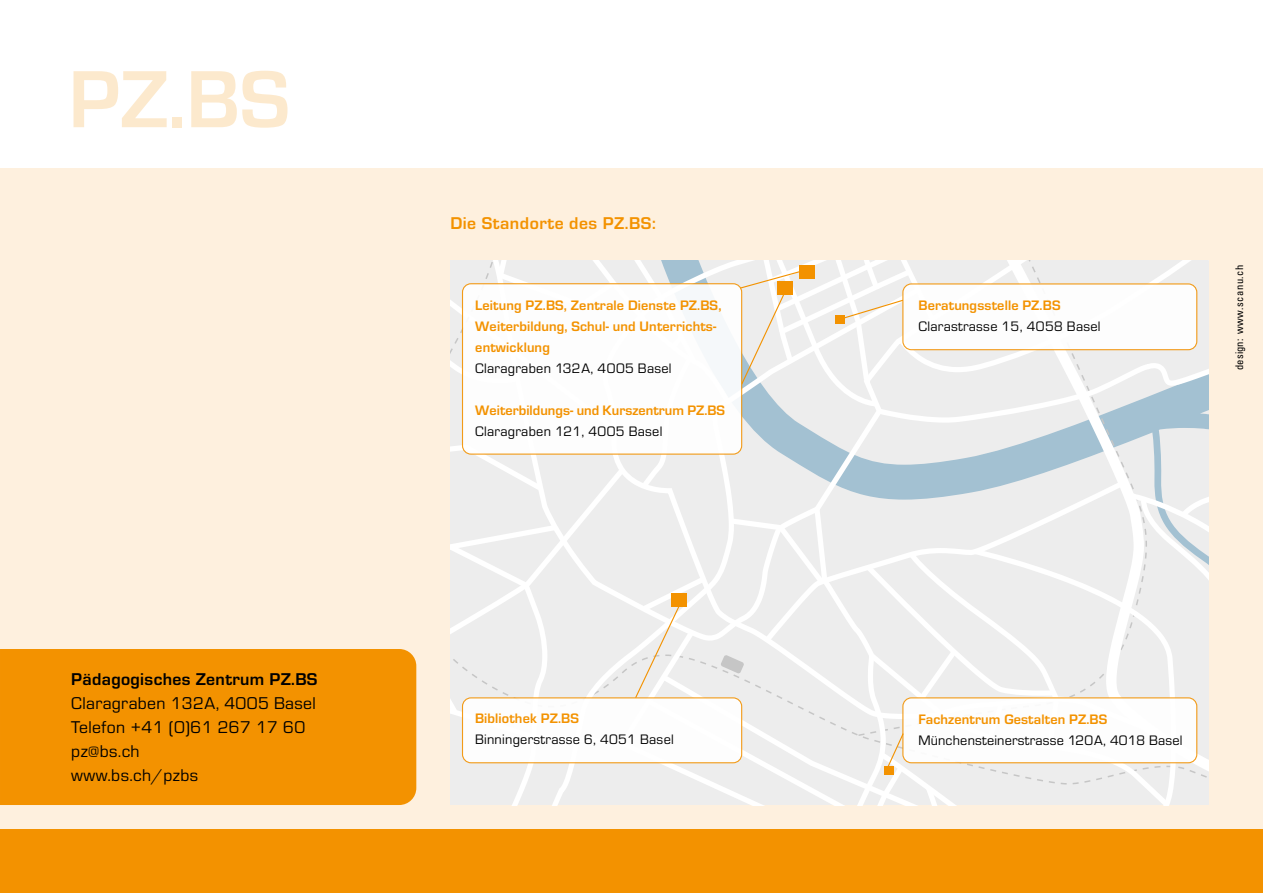
<style>
.page{position:relative;width:1263px;height:893px;background:#fff}
.page>*{position:absolute;margin:0;border:0;box-sizing:border-box;transform-origin:0 0}
.t1{font:17.7px/24px "Eurostile";letter-spacing:.02em;color:#000}
.t2{font:700 17.7px "Eurostile";letter-spacing:.02em;color:#000}
.t3{font:700 17.7px "Eurostile";letter-spacing:.03em;color:#f39200}
.t4{font:700 14.25px/21px "Eurostile";letter-spacing:.01em;color:#f39200}
.t5{font:14.25px "Eurostile";letter-spacing:.02em;color:#000}
.t6{font:condensed 10.65px "Univers LT Pro";letter-spacing:.05em;color:#000}
</style>
<div class="page">
<div style="left:0;top:168px;width:1263px;height:661px;background:#fef0de"></div>
<div style="left:0;top:649px;width:416px;height:156px;background:#f39200"></div>
<div style="left:0;top:829px;width:1263px;height:64px;background:#f39200"></div>
<svg style="left:74px;top:71px;width:93px;height:56px"></svg>
<div style="left:173px;top:117px;width:9px;height:10px;background:#fce9cd"></div>
<svg style="left:191px;top:71px;width:96px;height:57px"></svg>
<svg style="left:450px;top:261px;width:759px;height:544px;background:#ededed"></svg>
<div style="left:884px;top:766px;width:9px;height:8px;background:#f39200"></div>
<div style="left:462px;top:284px;width:280px;height:170px;background:#fff;border-radius:9px"></div>
<div style="left:462px;top:283px;width:280px;height:172px;border:1px solid #f39200;border-radius:9px"></div>
<div style="left:835px;top:315px;width:9px;height:8px;background:#f39200"></div>
<div style="left:799px;top:265px;width:15px;height:14px;background:#f39200"></div>
<div style="left:671px;top:593px;width:16px;height:13px;background:#f39200"></div>
<p class="t2" style="left:71px;top:666px;width:248px">Pädagogisches Zentrum PZ.BS</p>
<p class="t1" style="left:71px;top:690px;width:246px">Claragraben 132A, 4005 Basel<br>Telefon +41 (0)61 267 17 60 pz@bs.ch<br>www.bs.ch/pzbs</p>
<p class="t3" style="left:450px;top:210px;width:207px">Die Standorte des PZ.BS:</p>
<p class="t4" style="left:475px;top:294px;width:248px">Leitung PZ.BS, Zentrale Dienste PZ.BS,<br>Weiterbildung, Schul- und Unterrichts&shy;entwicklung</p>
<p class="t5" style="left:475px;top:359px;width:198px">Claragraben 132A, 4005 Basel</p>
<p class="t4" style="left:475px;top:399px;width:251px">Weiterbildungs- und Kurszentrum PZ.BS</p>
<p class="t5" style="left:475px;top:422px;width:189px">Claragraben 121, 4005 Basel</p>
<p class="t4" style="left:475px;top:707px;width:105px">Bibliothek PZ.BS</p>
<p class="t5" style="left:475px;top:729px;width:200px">Binningerstrasse 6, 4051 Basel</p>
<p class="t4" style="left:918px;top:294px;width:144px">Beratungsstelle PZ.BS</p>
<p class="t5" style="left:918px;top:317px;width:184px">Clarastrasse 15, 4058 Basel</p>
<p class="t6" style="left:1232px;top:370px;width:107px;rotate:-90deg">design: www.scanu.ch</p>
<p class="t4" style="left:918px;top:707px;width:190px">Fachzentrum Gestalten PZ.BS</p>
<p class="t5" style="left:918px;top:730px;width:266px">Münchensteinerstrasse 120A, 4018 Basel</p>
</div>
